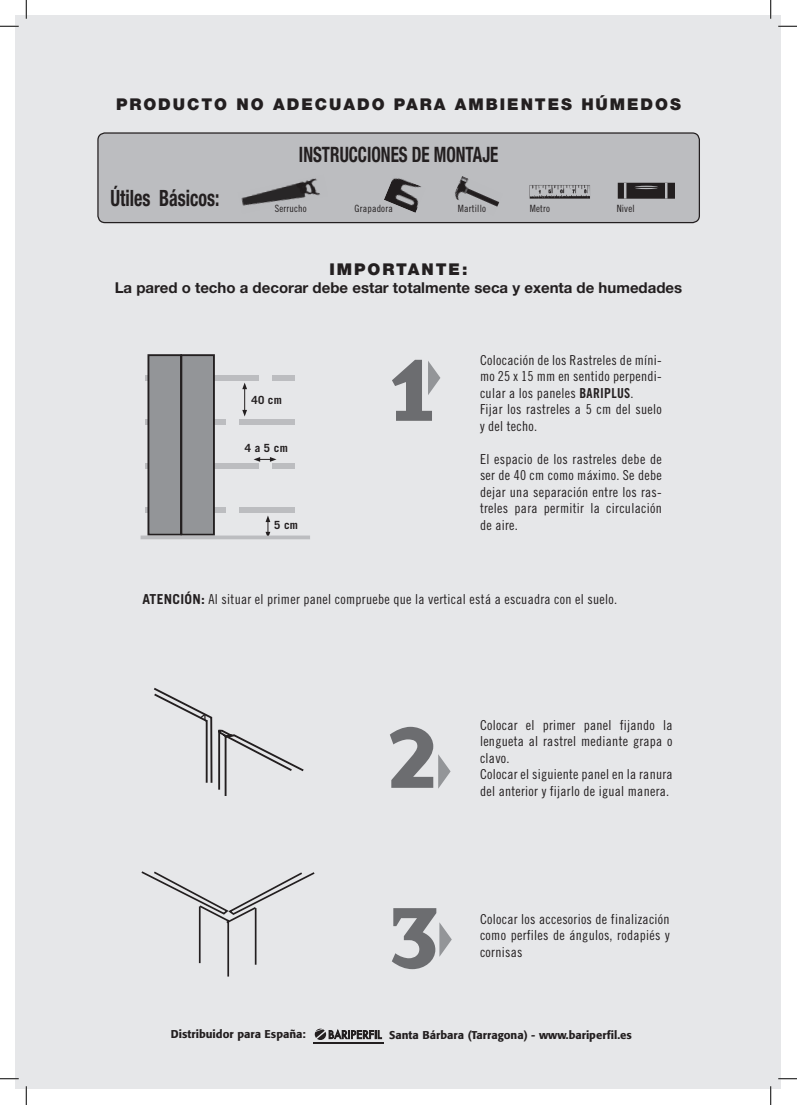
<style>
.page{position:relative;width:797px;height:1105px;background:#fff}
.page>*{position:absolute;margin:0;border:0;box-sizing:border-box;transform-origin:0 0}
.t1{font:90px "Base Nine B";color:#6c6d70}
.t2{font:700 condensed 22.5px "Helvetica Neue";color:#231f20;scale:.8 1}
.t3{font:700 condensed 21.25px "Helvetica Neue";color:#231f20;scale:.8 1}
.t4{font:900 16.25px "Helvetica Neue";letter-spacing:.12em;color:#231f20}
.t5{font:700 15px "Helvetica Neue";color:#231f20}
.t6{font:13.75px/16.5px "Trade Gothic Cond Eighteen";letter-spacing:.02em;color:#231f20}
.t7{font:500 11.25px "Formata";color:#231f20}
.t8{font:700 11.25px "Trade Gothic";letter-spacing:.02em;color:#231f20}
.t9{font:10px "Trade Gothic Cond Eighteen";letter-spacing:.02em;color:#231f20}
.s1{font-family:"Trade Gothic Bold Cond Twenty"}
.s2{font-family:"Trade Gothic";font-weight:700}
</style>
<div class="page">
<div style="left:16px;top:16px;width:765px;height:1073px;background:#e6e7e9"></div>
<div style="left:97px;top:132px;width:603px;height:91px;background:#bcbdc0"></div>
<svg style="left:428px;top:361px;width:12px;height:34px"></svg>
<div style="left:145px;top:376px;width:114px;height:5px;background:#bcbdc0"></div>
<div style="left:272px;top:376px;width:22px;height:5px;background:#bcbdc0"></div>
<div style="left:145px;top:420px;width:81px;height:5px;background:#bcbdc0"></div>
<div style="left:239px;top:420px;width:56px;height:5px;background:#bcbdc0"></div>
<div style="left:145px;top:464px;width:114px;height:5px;background:#bcbdc0"></div>
<div style="left:272px;top:464px;width:22px;height:5px;background:#bcbdc0"></div>
<div style="left:145px;top:507px;width:81px;height:6px;background:#bcbdc0"></div>
<div style="left:239px;top:507px;width:56px;height:6px;background:#bcbdc0"></div>
<div style="left:148px;top:355px;width:33px;height:180px;background:#939598"></div>
<div style="left:147px;top:354px;width:35px;height:182px;border:2px solid #231f20"></div>
<div style="left:181px;top:355px;width:33px;height:180px;background:#939598"></div>
<div style="left:180px;top:354px;width:35px;height:182px;border:2px solid #231f20"></div>
<svg style="left:253px;top:457px;width:23px;height:5px"></svg>
<svg style="left:265px;top:515px;width:5px;height:20px"></svg>
<svg style="left:141px;top:535px;width:169px;height:4px"></svg>
<svg style="left:242px;top:383px;width:5px;height:33px"></svg>
<svg style="left:439px;top:922px;width:13px;height:35px"></svg>
<hr style="left:199px;top:906px;width:1px;height:57px;background:#231f20">
<hr style="left:227px;top:920px;width:2px;height:56px;background:#231f20">
<hr style="left:255px;top:908px;width:1px;height:57px;background:#231f20">
<svg style="left:141px;top:871px;width:174px;height:54px"></svg>
<hr style="left:313px;top:1042px;width:71px;height:1px;background:#231f20">
<svg style="left:315px;top:1029px;width:66px;height:11px"></svg>
<img style="left:238px;top:175px;width:90px;height:39px">
<img style="left:384px;top:175px;width:42px;height:38px">
<img style="left:452px;top:176px;width:51px;height:40px">
<img style="left:529px;top:185px;width:61px;height:14px">
<div style="left:617px;top:183px;width:58px;height:16px;background:#231f20"></div>
<svg style="left:624px;top:183px;width:2px;height:16px"></svg>
<svg style="left:632px;top:183px;width:35px;height:16px"></svg>
<svg style="left:154px;top:687px;width:150px;height:109px"></svg>
<svg style="left:438px;top:754px;width:12px;height:35px"></svg>
<svg style="left:0;top:25px;width:19px;height:2px"></svg>
<svg style="left:778px;top:25px;width:19px;height:2px"></svg>
<svg style="left:0;top:1078px;width:19px;height:1px"></svg>
<svg style="left:778px;top:1078px;width:19px;height:1px"></svg>
<svg style="left:25px;top:0;width:2px;height:19px"></svg>
<svg style="left:25px;top:1086px;width:2px;height:19px"></svg>
<svg style="left:770px;top:0;width:1px;height:19px"></svg>
<svg style="left:770px;top:1086px;width:1px;height:19px"></svg>
<p class="t4" style="left:116px;top:94px;width:566px">PRODUCTO NO ADECUADO PARA AMBIENTES HÚMEDOS</p>
<h2 class="t2" style="left:110px;top:184px;width:138px">Útiles Básicos:</h2>
<h3 class="t3" style="left:299px;top:141px;width:251px">INSTRUCCIONES DE MONTAJE</h3>
<p class="t9" style="left:275px;top:202px;width:33px">Serrucho</p>
<p class="t9" style="left:354px;top:202px;width:40px">Grapadora</p>
<p class="t9" style="left:458px;top:202px;width:30px">Martillo</p>
<p class="t9" style="left:529px;top:202px;width:22px">Metro</p>
<p class="t9" style="left:616px;top:202px;width:20px">Nivel</p>
<p class="t4" style="left:329px;top:260px;width:139px">IMPORTANTE:</p>
<p class="t5" style="left:115px;top:279px;width:569px">La pared o techo a decorar debe estar totalmente seca y exenta de humedades</p>
<p class="t8" style="left:251px;top:393px;width:32px">40 cm</p>
<p class="t8" style="left:245px;top:441px;width:44px">4 a 5 cm</p>
<p class="t8" style="left:274px;top:518px;width:25px">5 cm</p>
<h1 class="t1" style="left:385px;top:319px;width:62px">1</h1>
<p class="t6" style="left:480px;top:351px;width:183px">Colocación de los Rastreles de míni&shy;mo 25 x 15 mm en sentido perpendi&shy;cular a los paneles <span class="s1">BARIPLUS</span>.<br>Fijar los rastreles a 5 cm del suelo y del techo.</p>
<p class="t6" style="left:480px;top:450px;width:183px;text-align:justify">El espacio de los rastreles debe de ser de 40 cm como máximo. Se debe dejar una separación entre los ras&shy;treles para permitir la circulación de aire.</p>
<p class="t6" style="left:142px;top:590px;width:476px"><span class="s2">ATENCIÓN:</span> Al situar el primer panel compruebe que la vertical está a escuadra con el suelo.</p>
<h1 class="t1" style="left:384px;top:686px;width:62px">2</h1>
<h1 class="t1" style="left:384px;top:866px;width:62px">3</h1>
<p class="t6" style="left:480px;top:716px;width:194px">Colocar el primer panel fijando la lengueta al rastrel mediante grapa o clavo.<br>Colocar el siguiente panel en la ranura</p>
<p class="t6" style="left:480px;top:782px;width:191px">del anterior y fijarlo de igual manera.</p>
<p class="t6" style="left:480px;top:910px;width:191px">Colocar los accesorios de finalización como perfiles de ángulos, rodapiés y</p>
<p class="t6" style="left:480px;top:943px;width:44px">cornisas</p>
<p class="t7" style="left:171px;top:1027px;width:136px">Distribuidor para España:</p>
<p class="t7" style="left:389px;top:1028px;width:244px">Santa Bárbara (Tarragona) - www.bariperfil.es</p>
</div>
